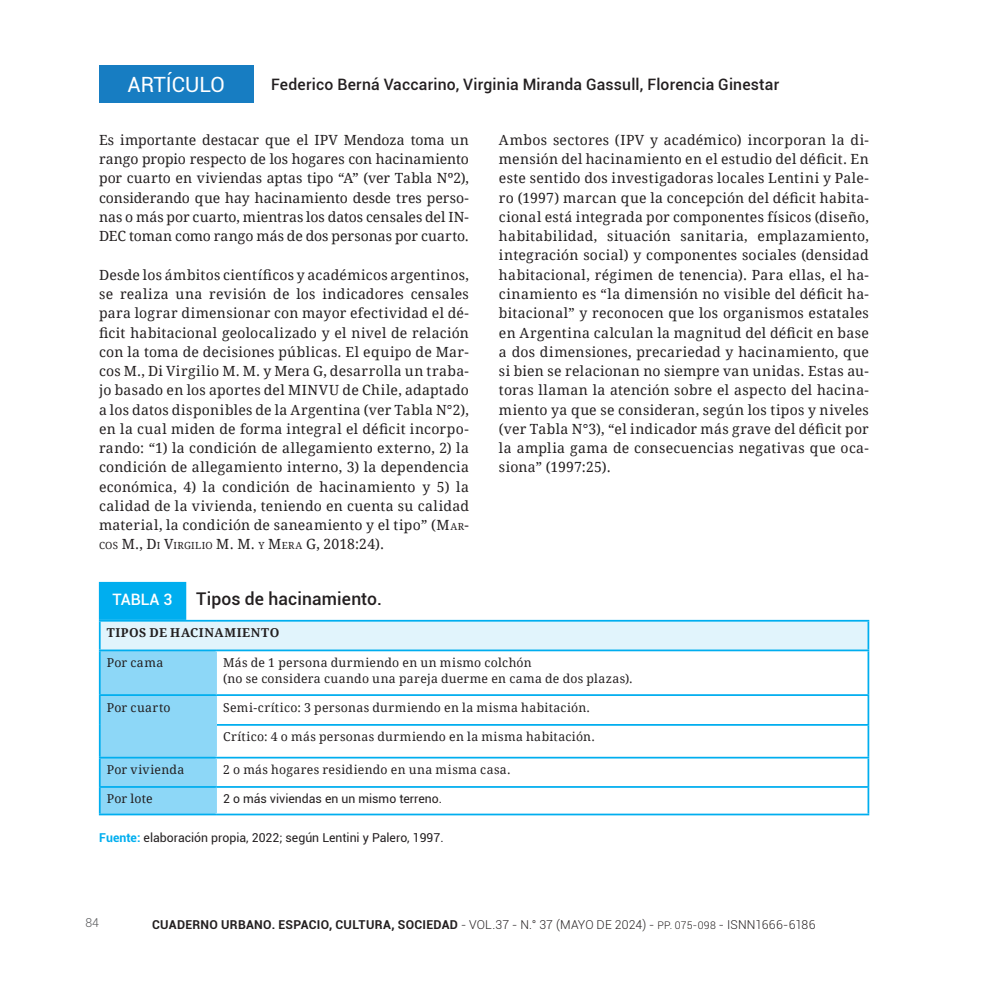
<style>
.page{position:relative;width:993px;height:993px;background:#fff}
.page>*{position:absolute;margin:0;border:0;box-sizing:border-box;transform-origin:0 0}
.t1{font:21px "Roboto";color:#fff}
.t2{font:500 17.5px "Roboto";letter-spacing:.005em;color:#231f20}
.t3{font:500 15.75px "Roboto";letter-spacing:.01em;color:#231f20}
.t4{font:500 15.75px "Roboto";color:#fff}
.TEXTO_PRINCIPAL{font:14px/19.2px "Droid Serif";letter-spacing:.015em;color:#231f20;text-align:justify}
.CUADRO_TEXTO{font:12.25px "Droid Serif";letter-spacing:.025em;color:#231f20}
.PIE_DE_PÁGINA{font:300 12.25px "Roboto";letter-spacing:.01em;color:#231f20}
.EPÍGRAFE{font:12.25px "Roboto";color:#231f20}
.NOTA_REF{font:12.25px "Roboto";color:#231f20}
.CUADRO_TEXTO-2{font:700 12.25px "Droid Serif";letter-spacing:.05em;color:#231f20}
.NOTA_REF-2{font:300 12.25px "Roboto";color:#57585a}
.s1{font-style:inherit}
.s2{font-size:9.8px}
.s3{font-weight:700;color:#00aeef}
.s4{font-weight:700}
.s5{font-size:10.5px}
</style>
<div class="page">
<div style="left:99px;top:64px;width:154px;height:38px;background:#177dc2"></div>
<div style="left:100px;top:620px;width:768px;height:30px;background:#e1f4fc"></div>
<div style="left:101px;top:651px;width:114px;height:162px;background:#8dd7f7"></div>
<hr style="left:99px;top:619px;width:117px;height:2px;background:#00aeef">
<hr style="left:99px;top:621px;width:2px;height:28px;background:#00aeef">
<hr style="left:216px;top:619px;width:653px;height:2px;background:#00aeef">
<hr style="left:867px;top:621px;width:2px;height:28px;background:#00aeef">
<hr style="left:99px;top:649px;width:117px;height:2px;background:#00aeef">
<hr style="left:99px;top:651px;width:2px;height:43px;background:#00aeef">
<hr style="left:216px;top:649px;width:653px;height:2px;background:#00aeef">
<hr style="left:867px;top:651px;width:2px;height:43px;background:#00aeef">
<hr style="left:99px;top:694px;width:117px;height:1px;background:#00aeef">
<hr style="left:99px;top:695px;width:2px;height:29px;background:#00aeef">
<hr style="left:216px;top:694px;width:653px;height:1px;background:#00aeef">
<hr style="left:867px;top:695px;width:2px;height:28px;background:#00aeef">
<hr style="left:99px;top:724px;width:2px;height:32px;background:#00aeef">
<hr style="left:217px;top:723px;width:652px;height:2px;background:#00aeef">
<hr style="left:867px;top:725px;width:2px;height:31px;background:#00aeef">
<hr style="left:99px;top:756px;width:117px;height:2px;background:#00aeef">
<hr style="left:99px;top:758px;width:2px;height:27px;background:#00aeef">
<hr style="left:216px;top:756px;width:653px;height:2px;background:#00aeef">
<hr style="left:867px;top:758px;width:2px;height:27px;background:#00aeef">
<hr style="left:99px;top:785px;width:117px;height:2px;background:#00aeef">
<hr style="left:99px;top:787px;width:2px;height:26px;background:#00aeef">
<hr style="left:216px;top:785px;width:653px;height:2px;background:#00aeef">
<hr style="left:867px;top:787px;width:2px;height:26px;background:#00aeef">
<hr style="left:99px;top:813px;width:117px;height:2px;background:#00aeef">
<hr style="left:216px;top:813px;width:653px;height:2px;background:#00aeef">
<hr style="left:215px;top:651px;width:2px;height:43px;background:#8dd7f7">
<hr style="left:215px;top:695px;width:2px;height:29px;background:#8dd7f7">
<hr style="left:215px;top:724px;width:2px;height:32px;background:#8dd7f7">
<hr style="left:215px;top:758px;width:2px;height:27px;background:#8dd7f7">
<hr style="left:215px;top:787px;width:2px;height:26px;background:#8dd7f7">
<div style="left:99px;top:581px;width:87px;height:38px;background:#00aeef;border:2px solid #00aeef"></div>
<p class="t1" style="left:127px;top:70px;width:99px">ARTÍCULO</p>
<p class="t3" style="left:271px;top:74px;width:509px">Federico Berná Vaccarino, Virginia Miranda Gassull, Florencia Ginestar</p>
<p class="TEXTO_PRINCIPAL" style="left:99px;top:130px;width:371px">Es importante destacar que el IPV Mendoza toma un rango propio respecto de los hogares con hacinamiento por cuarto en viviendas aptas tipo “A” (ver Tabla Nº2), considerando que hay hacinamiento desde tres perso&shy;nas o más por cuarto, mientras los datos censales del IN-DEC toman como rango más de dos personas por cuarto.</p>
<p class="TEXTO_PRINCIPAL" style="left:99px;top:264px;width:371px">Desde los ámbitos científicos y académicos argentinos, se realiza una revisión de los indicadores censales para lograr dimensionar con mayor efectividad el dé&shy;ficit habitacional geolocalizado y el nivel de relación con la toma de decisiones públicas. El equipo de Mar&shy;cos M., Di Virgilio M. M. y Mera G, desarrolla un traba&shy;jo basado en los aportes del MINVU de Chile, adaptado a los datos disponibles de la Argentina (ver Tabla N°2), en la cual miden de forma integral el déficit incorpo&shy;rando: “1) la condición de allegamiento externo, 2) la condición de allegamiento interno, 3) la dependencia económica, 4) la condición de hacinamiento y 5) la calidad de la vivienda, teniendo en cuenta su calidad material, la condición de saneamiento y el tipo” (<span class="s1">M</span><span class="s2">AR</span><span class="s1">-</span><span class="s2">COS</span> <span class="s1">M., D</span><span class="s2">I</span> <span class="s1">V</span><span class="s2">IRGILIO</span> <span class="s1">M. M.</span> <span class="s2">Y</span> <span class="s1">M</span><span class="s2">ERA</span> <span class="s1">G, 2018:24</span>).</p>
<p class="t4" style="left:112px;top:588px;width:62px">TABLA 3</p>
<p class="t2" style="left:196px;top:586px;width:187px">Tipos de hacinamiento.</p>
<p class="TEXTO_PRINCIPAL" style="left:499px;top:130px;width:371px">Ambos sectores (IPV y académico) incorporan la di&shy;mensión del hacinamiento en el estudio del déficit. En este sentido dos investigadoras locales Lentini y Pale&shy;ro (1997) marcan que la concepción del déficit habita&shy;cional está integrada por componentes físicos (diseño, habitabilidad, situación sanitaria, emplazamiento, integración social) y componentes sociales (densidad habitacional, régimen de tenencia). Para ellas, el ha&shy;cinamiento es “la dimensión no visible del déficit ha&shy;bitacional” y reconocen que los organismos estatales en Argentina calculan la magnitud del déficit en base a dos dimensiones, precariedad y hacinamiento, que si bien se relacionan no siempre van unidas. Estas au&shy;toras llaman la atención sobre el aspecto del hacina&shy;miento ya que se consideran, según los tipos y niveles (ver Tabla N°3), “el indicador más grave del déficit por la amplia gama de consecuencias negativas que oca&shy;siona” (<span class="s1">1997:25</span>).</p>
<p class="CUADRO_TEXTO-2" style="left:107px;top:624px;width:174px">TIPOS DE HACINAMIENTO</p>
<p class="CUADRO_TEXTO" style="left:107px;top:653px;width:58px">Por cama</p>
<p class="CUADRO_TEXTO" style="left:223px;top:653px;width:310px">Más de 1 persona durmiendo en un mismo colchón</p>
<p class="CUADRO_TEXTO" style="left:223px;top:669px;width:411px">(no se considera cuando una pareja duerme en cama de dos plazas).</p>
<p class="CUADRO_TEXTO" style="left:107px;top:698px;width:65px">Por cuarto</p>
<p class="CUADRO_TEXTO" style="left:223px;top:698px;width:368px">Semi-crítico: 3 personas durmiendo en la misma habitación.</p>
<p class="CUADRO_TEXTO" style="left:223px;top:728px;width:373px">Crítico: 4 o más personas durmiendo en la misma habitación.</p>
<p class="CUADRO_TEXTO" style="left:107px;top:761px;width:79px">Por vivienda</p>
<p class="CUADRO_TEXTO" style="left:223px;top:761px;width:289px">2 o más hogares residiendo en una misma casa.</p>
<p class="CUADRO_TEXTO" style="left:107px;top:790px;width:48px">Por lote</p>
<p class="NOTA_REF" style="left:223px;top:790px;width:220px">2 o más viviendas en un mismo terreno.</p>
<p class="EPÍGRAFE" style="left:99px;top:828px;width:346px"><span class="s3">Fuente:</span> elaboración propia, 2022; según Lentini y Palero, 1997.</p>
<p class="NOTA_REF-2" style="left:85px;top:913px;width:15px">84</p>
<p class="PIE_DE_PÁGINA" style="left:152px;top:916px;width:664px"><span class="s4">CUADERNO URBANO. ESPACIO, CULTURA, SOCIEDAD</span> - VOL.37 - N.° 37 (MAYO DE 2024) - <span class="s5">PP. 075-098</span> - ISNN1666-6186</p>
</div>
